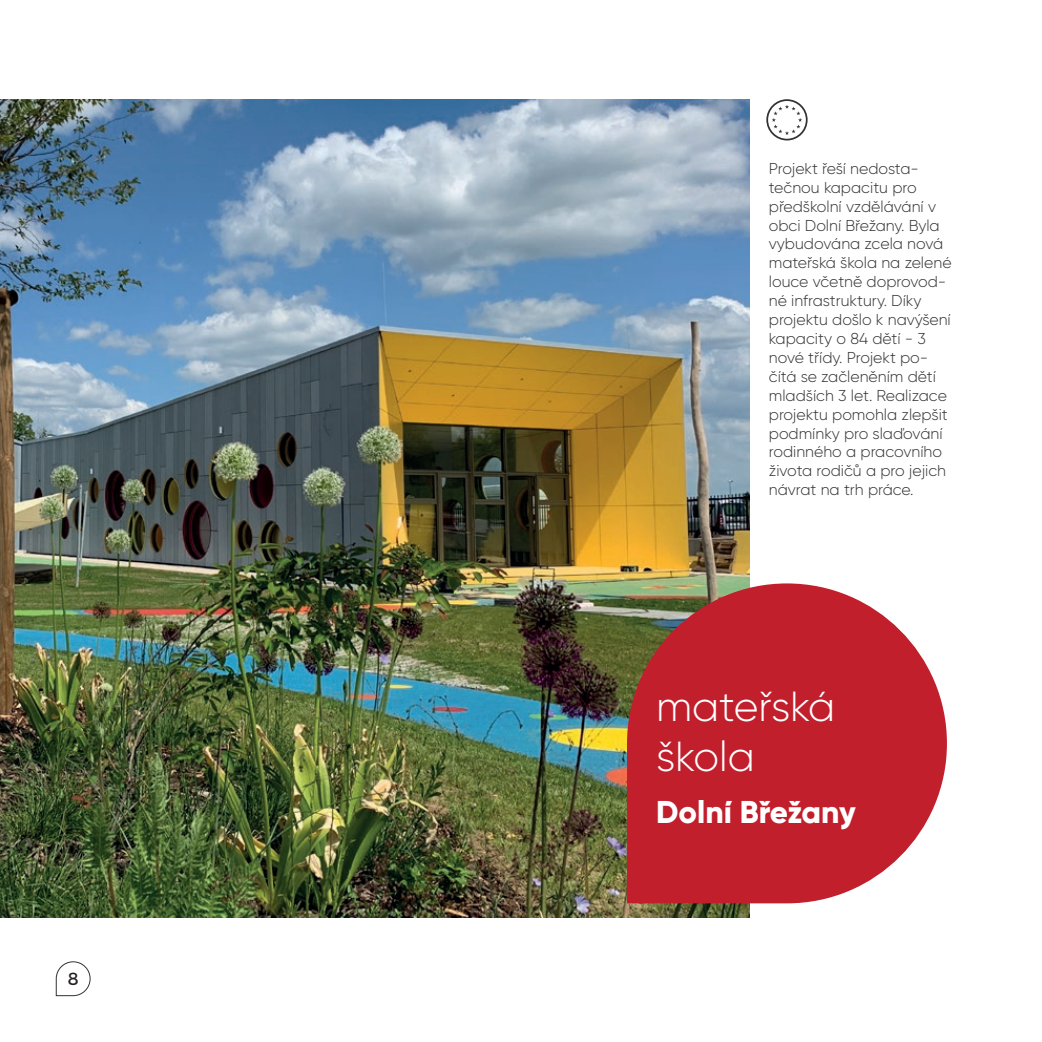
<style>
.page{position:relative;width:1042px;height:1042px;background:#fff}
.page>*{position:absolute;margin:0;border:0;box-sizing:border-box;transform-origin:0 0}
.t1{font:300 42px/50.4px "Gilroy";letter-spacing:-.005em;color:#fff}
.t2{font:800 31.5px "Gilroy";color:#fff}
.t3{font:17.5px "Montserrat";color:#231f20}
.t4{font:300 15.75px/18.9px "Gilroy";color:#333233}
</style>
<div class="page">
<svg style="left:55px;top:961px;width:36px;height:35px"></svg>
<img style="left:0;top:99px;width:749px;height:819px">
<svg style="left:766px;top:99px;width:41px;height:41px"></svg>
<svg style="left:627px;top:583px;width:320px;height:320px;background:#c33b44"></svg>
<p class="t3" style="left:68px;top:964px;width:12px">8</p>
<p class="t4" style="left:769px;top:159px;width:184px">Projekt řeší nedosta&shy;tečnou kapacitu pro předškolní vzdělávání v obci Dolní Břežany. Byla vybudována zcela nová mateřská škola na zelené louce včetně doprovod&shy;né infrastruktury. Díky projektu došlo k navýšení kapacity o 84 dětí - 3 nové třídy. Projekt po&shy;čítá se začleněním dětí mladších 3 let. Realizace projektu pomohla zlepšit podmínky pro slaďování rodinného a pracovního života rodičů a pro jejich návrat na trh práce.</p>
<p class="t1" style="left:656px;top:681px;width:181px">mateřská škola</p>
<p class="t2" style="left:656px;top:792px;width:201px">Dolní Břežany</p>
</div>
